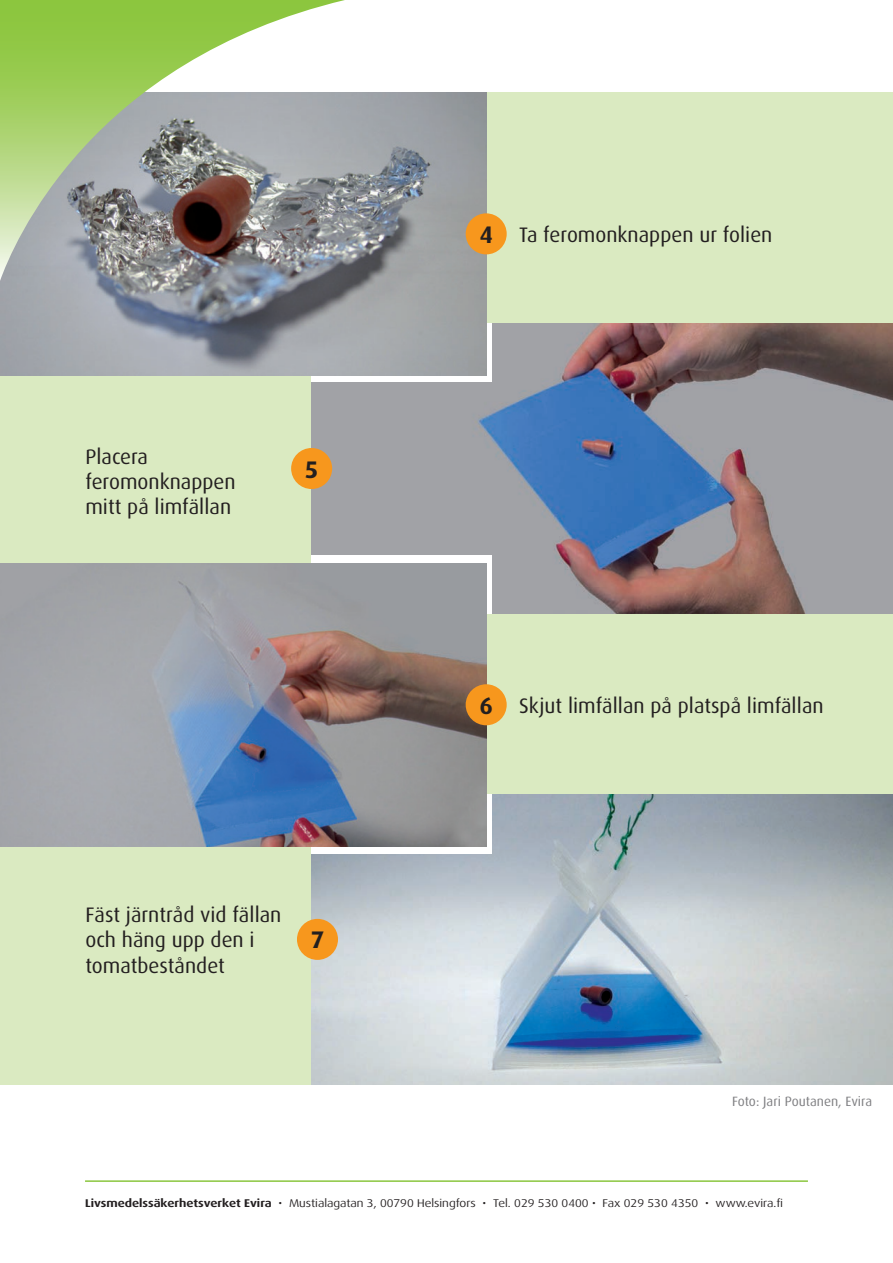
<style>
.page{position:relative;width:893px;height:1263px;background:#fff}
.page>*{position:absolute;margin:0;border:0;box-sizing:border-box;transform-origin:0 0}
.Numerot{font:700 24px "Dax";color:#231f20}
.Kuvateksti{font:21px/25.2px "Dax";color:#231f20}
.Kuvaaja{font:13.5px "Dax";color:#808083}
.Alatunniste{font:11.25px "Dax Wide";color:#231f20}
.s1{font-weight:700}
</style>
<div class="page">
<hr style="left:85px;top:1180px;width:723px;height:2px;background:#8bc63e">
<div style="left:0;top:92px;width:893px;height:522px;background:#daeac1"></div>
<img style="left:311px;top:323px;width:582px;height:291px">
<div style="left:311px;top:323px;width:181px;height:59px;background:#fff"></div>
<img style="left:0;top:92px;width:486px;height:284px">
<div style="left:466px;top:213px;width:41px;height:41px;background:#f7971d;border-radius:50%"></div>
<div style="left:291px;top:448px;width:41px;height:41px;background:#f7971d;border-radius:50%"></div>
<div style="left:0;top:614px;width:893px;height:471px;background:#daeac1"></div>
<img style="left:311px;top:794px;width:582px;height:291px">
<div style="left:312px;top:794px;width:180px;height:60px;background:#fff"></div>
<div style="left:297px;top:919px;width:41px;height:41px;background:#f7971d;border-radius:50%"></div>
<div style="left:312px;top:555px;width:180px;height:59px;background:#fff"></div>
<img style="left:0;top:563px;width:487px;height:283px">
<div style="left:466px;top:684px;width:41px;height:41px;background:#f7971d;border-radius:50%"></div>
<svg style="left:0;top:0;width:345px;height:281px;background:#a2b18c"></svg>
<p class="Kuvateksti" style="left:85px;top:444px;width:152px">Placera feromonknappen mitt på limfällan</p>
<p class="Numerot" style="left:305px;top:455px;width:15px">5</p>
<p class="Kuvateksti" style="left:85px;top:902px;width:198px">Fäst järntråd vid fällan och häng upp den i tomatbeståndet</p>
<p class="Numerot" style="left:311px;top:926px;width:15px">7</p>
<p class="Numerot" style="left:479px;top:221px;width:15px">4</p>
<p class="Kuvateksti" style="left:519px;top:222px;width:255px">Ta feromonknappen ur folien</p>
<p class="Numerot" style="left:479px;top:692px;width:15px">6</p>
<p class="Kuvateksti" style="left:519px;top:693px;width:306px">Skjut limfällan på platspå limfällan</p>
<p class="Kuvaaja" style="left:732px;top:1094px;width:141px">Foto: Jari Poutanen, Evira</p>
<p class="Alatunniste" style="left:85px;top:1196px;width:699px"><span class="s1">Livsmedelssäkerhetsverket Evira</span> • Mustialagatan 3, 00790 Helsingfors • Tel. 029 530 0400 • Fax 029 530 4350 • www.evira.fi</p>
</div>
